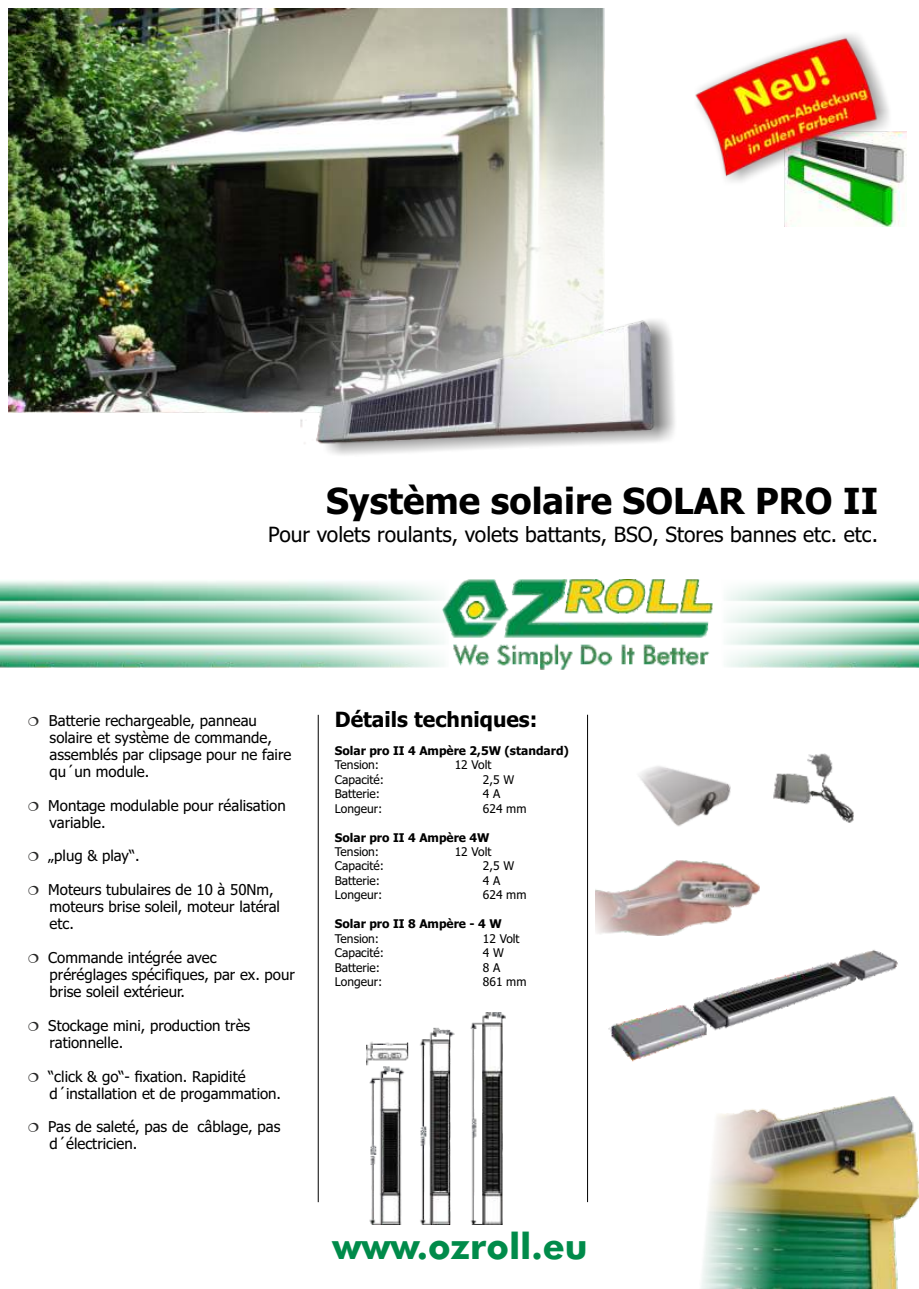
<style>
.page{position:relative;width:919px;height:1289px;background:#fff}
.page>*{position:absolute;margin:0;border:0;box-sizing:border-box;transform-origin:0 0}
.t1{font:700 36.15px "Futura BT";color:#008b4a}
.t2{font:700 36px "Tahoma";color:#000}
.t3{font:21px "Tahoma";color:#000}
.t4{font:700 21px "Tahoma";color:#000}
.t5{font:15px/17.2px "Tahoma";color:#000}
.t6{font:12px "Tahoma";color:#000}
.t7{font:700 12px "Tahoma";color:#000}
</style>
<div class="page">
<hr style="left:318px;top:714px;width:1px;height:488px;background:#000">
<hr style="left:587px;top:714px;width:1px;height:488px;background:#000">
<img style="left:608px;top:935px;width:290px;height:127px">
<img style="left:639px;top:753px;width:215px;height:74px">
<img style="left:367px;top:1012px;width:138px;height:212px">
<img style="left:701px;top:1096px;width:217px;height:192px">
<img style="left:0;top:580px;width:918px;height:89px">
<img style="left:595px;top:860px;width:164px;height:75px">
<img style="left:9px;top:9px;width:666px;height:446px">
<img style="left:695px;top:34px;width:211px;height:193px">
<h2 class="t2" style="left:326px;top:486px;width:553px">Système solaire SOLAR PRO II</h2>
<h3 class="t3" style="left:268px;top:526px;width:611px">Pour volets roulants, volets battants, BSO, Stores bannes etc. etc.</h3>
<p class="t5" style="left:49px;top:712px;width:244px">Batterie rechargeable, panneau solaire et système de commande, assemblés par clipsage pour ne faire qu´un module.</p>
<p class="t5" style="left:48px;top:797px;width:239px">Montage modulable pour réalisation variable.</p>
<p class="t5" style="left:48px;top:848px;width:93px">„plug &amp; play“.</p>
<p class="t5" style="left:48px;top:882px;width:233px">Moteurs tubulaires de 10 à 50Nm, moteurs brise soleil, moteur latéral etc.</p>
<p class="t5" style="left:48px;top:950px;width:248px">Commande intégrée avec préréglages spécifiques, par ex. pour brise soleil extérieur.</p>
<p class="t5" style="left:48px;top:1017px;width:203px">Stockage mini, production très rationnelle.</p>
<p class="t5" style="left:48px;top:1068px;width:234px">“click &amp; go“- fixation. Rapidité d´installation et de progammation.</p>
<p class="t5" style="left:48px;top:1119px;width:233px">Pas de saleté, pas de câblage, pas d´électricien.</p>
<h3 class="t4" style="left:335px;top:711px;width:204px">Détails techniques:</h3>
<p class="t7" style="left:335px;top:745px;width:235px">Solar pro II 4 Ampère 2,5W (standard)</p>
<p class="t6" style="left:335px;top:759px;width:46px">Tension:</p>
<p class="t6" style="left:454px;top:759px;width:38px">12 Volt</p>
<p class="t6" style="left:335px;top:774px;width:51px">Capacité:</p>
<p class="t6" style="left:483px;top:774px;width:33px">2,5 W</p>
<p class="t6" style="left:335px;top:788px;width:47px">Batterie:</p>
<p class="t6" style="left:483px;top:788px;width:19px">4 A</p>
<p class="t6" style="left:335px;top:803px;width:49px">Longeur:</p>
<p class="t6" style="left:483px;top:803px;width:45px">624 mm</p>
<p class="t7" style="left:335px;top:832px;width:156px">Solar pro II 4 Ampère 4W</p>
<p class="t6" style="left:335px;top:846px;width:46px">Tension:</p>
<p class="t6" style="left:454px;top:846px;width:38px">12 Volt</p>
<p class="t6" style="left:335px;top:861px;width:51px">Capacité:</p>
<p class="t6" style="left:483px;top:861px;width:33px">2,5 W</p>
<p class="t6" style="left:335px;top:875px;width:47px">Batterie:</p>
<p class="t6" style="left:483px;top:875px;width:19px">4 A</p>
<p class="t6" style="left:335px;top:890px;width:49px">Longeur:</p>
<p class="t6" style="left:483px;top:890px;width:45px">624 mm</p>
<p class="t7" style="left:335px;top:919px;width:168px">Solar pro II 8 Ampère - 4 W</p>
<p class="t6" style="left:335px;top:933px;width:46px">Tension:</p>
<p class="t6" style="left:483px;top:933px;width:38px">12 Volt</p>
<p class="t6" style="left:335px;top:948px;width:51px">Capacité:</p>
<p class="t6" style="left:483px;top:948px;width:23px">4 W</p>
<p class="t6" style="left:335px;top:962px;width:47px">Batterie:</p>
<p class="t6" style="left:483px;top:962px;width:19px">8 A</p>
<p class="t6" style="left:335px;top:977px;width:49px">Longeur:</p>
<p class="t6" style="left:483px;top:977px;width:45px">861 mm</p>
<h1 class="t1" style="left:332px;top:1230px;width:257px">www.ozroll.eu</h1>
</div>
